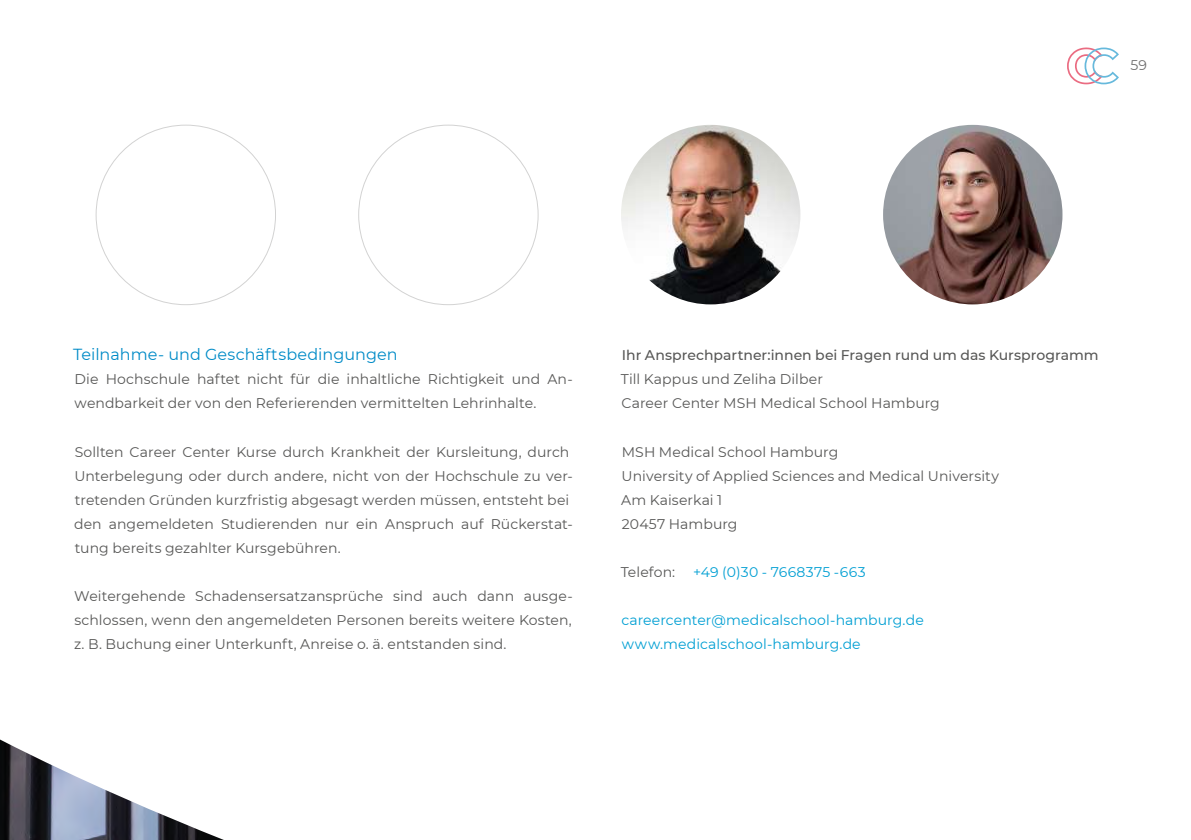
<style>
.page{position:relative;width:1191px;height:840px;background:#fff}
.page>*{position:absolute;margin:0;border:0;box-sizing:border-box;transform-origin:0 0}
.t1{font:16px "Montserrat";letter-spacing:.005em;color:#008bc7}
.t2{font:14px/24px "Montserrat";letter-spacing:.005em;color:#575756}
.t3{font:14px/24px "Montserrat";letter-spacing:.01em;color:#009fd3}
.t4{font:500 14px "Montserrat";color:#575756}
.t5{font:14px "Montserrat";color:#706f6f}
</style>
<div class="page">
<svg style="left:1067px;top:47px;width:52px;height:37px"></svg>
<img style="left:0;top:739px;width:221px;height:100px">
<img style="left:621px;top:125px;width:179px;height:179px;border-radius:90px">
<img style="left:883px;top:125px;width:179px;height:179px;border-radius:90px">
<p class="t5" style="left:1130px;top:56px;width:18px">59</p>
<p class="t1" style="left:73px;top:343px;width:326px">Teilnahme- und Geschäftsbedingungen</p>
<p class="t2" style="left:74px;top:367px;width:499px">Die Hochschule haftet nicht für die inhaltliche Richtigkeit und An&shy;wendbarkeit der von den Referierenden vermittelten Lehrinhalte.</p>
<p class="t2" style="left:74px;top:439px;width:500px">Sollten Career Center Kurse durch Krankheit der Kursleitung, durch Unterbelegung oder durch andere, nicht von der Hochschule zu ver&shy;tretenden Gründen kurzfristig abgesagt werden müssen, entsteht bei den angemeldeten Studierenden nur ein Anspruch auf Rückerstat&shy;tung bereits gezahlter Kursgebühren.</p>
<p class="t2" style="left:74px;top:583px;width:500px;text-align:justify">Weitergehende Schadensersatzansprüche sind auch dann ausge&shy;schlossen, wenn den angemeldeten Personen bereits weitere Kosten, z. B. Buchung einer Unterkunft, Anreise o. ä. entstanden sind.</p>
<p class="t4" style="left:622px;top:345px;width:478px">Ihr Ansprechpartner:innen bei Fragen rund um das Kursprogramm</p>
<p class="t2" style="left:621px;top:367px;width:321px">Till Kappus und Zeliha Dilber<br>Career Center MSH Medical School Hamburg</p>
<p class="t2" style="left:621px;top:439px;width:379px">MSH Medical School Hamburg<br>University of Applied Sciences and Medical University<br>Am Kaiserkai 1<br>20457 Hamburg</p>
<p class="t2" style="left:621px;top:559px;width:56px">Telefon:</p>
<p class="t3" style="left:693px;top:559px;width:174px">+49 (0)30 - 7668375 -663</p>
<p class="t3" style="left:621px;top:607px;width:304px">careercenter@medicalschool-hamburg.de www.medicalschool-hamburg.de</p>
</div>
